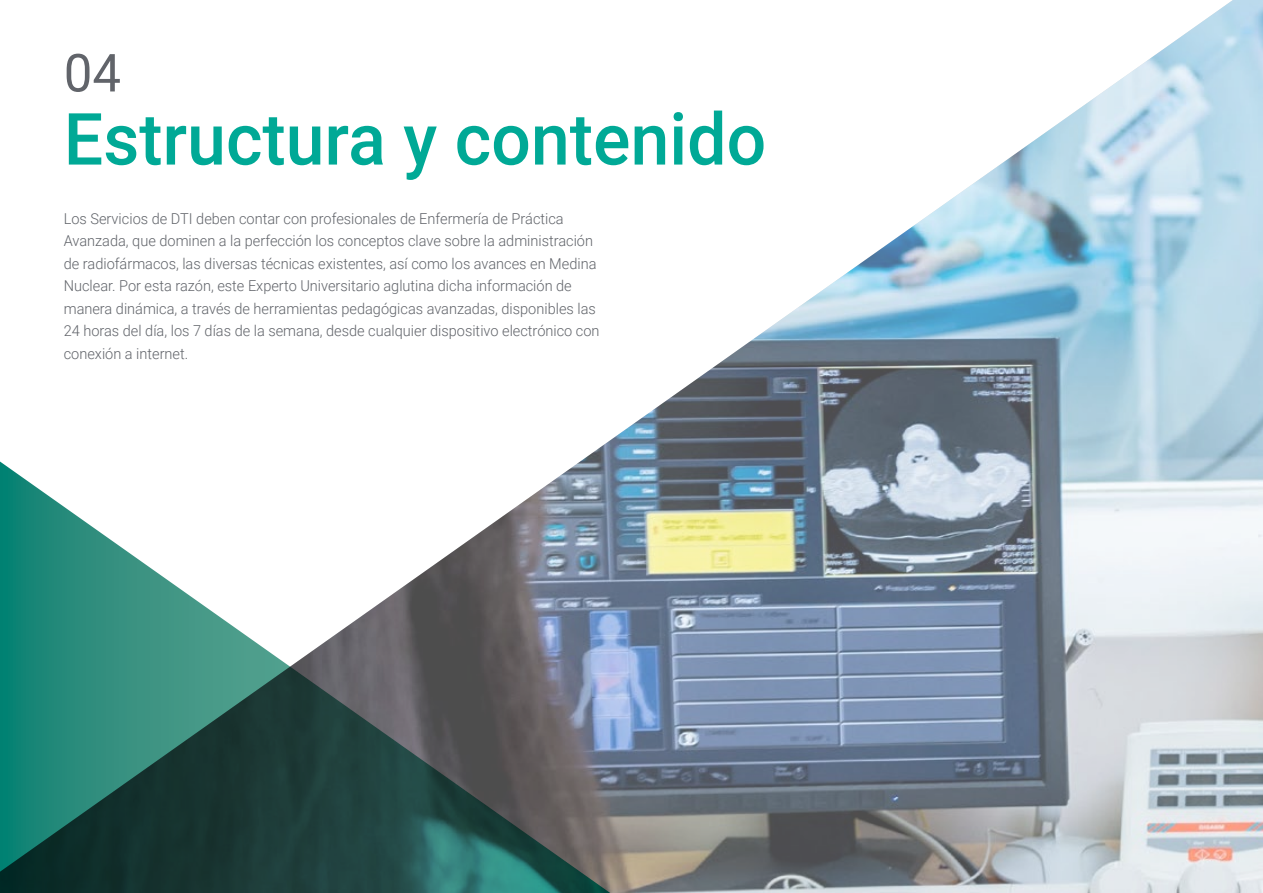
<style>
.page{position:relative;width:1263px;height:893px;background:#fff}
.page>*{position:absolute;margin:0;border:0;box-sizing:border-box;transform-origin:0 0}
.t1{font:500 72px "Roboto";color:#00a996}
.t2{font:52.5px "Roboto";color:#61646a}
.t3{font:300 15px/22.5px "Roboto";color:#61646a}
</style>
<div class="page">
<img style="left:602px;top:0;width:661px;height:893px">
<svg style="left:0;top:446px;width:640px;height:447px"></svg>
<h2 class="t2" style="left:64px;top:36px;width:59px">04</h2>
<h1 class="t1" style="left:64px;top:89px;width:704px">Estructura y contenido</h1>
<p class="t3" style="left:64px;top:207px;width:537px">Los Servicios de DTI deben contar con profesionales de Enfermería de Práctica Avanzada, que dominen a la perfección los conceptos clave sobre la administración de radiofármacos, las diversas técnicas existentes, así como los avances en Medina Nuclear. Por esta razón, este Experto Universitario aglutina dicha información de manera dinámica, a través de herramientas pedagógicas avanzadas, disponibles las 24 horas del día, los 7 días de la semana, desde cualquier dispositivo electrónico con conexión a internet.</p>
</div>
